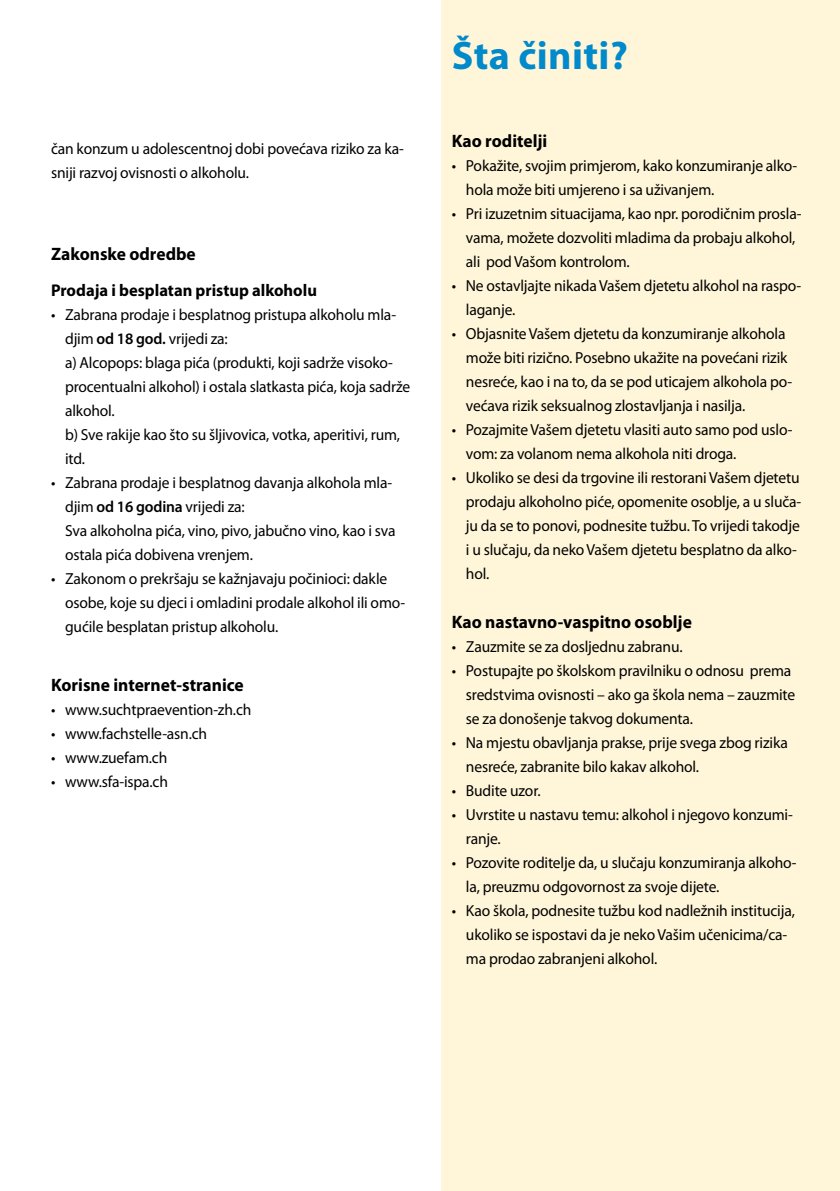
<style>
.page{position:relative;width:840px;height:1191px;background:#fff}
.page>*{position:absolute;margin:0;border:0;box-sizing:border-box;transform-origin:0 0}
.t1{font:700 40px "Myriad Pro";letter-spacing:.01em;color:#008acb}
.t2{font:700 18px "Myriad Pro";color:#000}
.t3{font:700 17px "Myriad Pro";color:#000}
.t4{font:16px/24px "Myriad Pro";letter-spacing:-.01em;color:#000}
.s1{font-weight:600}
</style>
<div class="page">
<div style="left:441px;top:0;width:398px;height:1191px;background:#fff5d8"></div>
<p class="t4" style="left:51px;top:136px;width:354px">čan konzum u adolescentnoj dobi povećava riziko za ka&shy;sniji razvoj ovisnosti o alkoholu.</p>
<p class="t2" style="left:51px;top:242px;width:146px">Zakonske odredbe</p>
<p class="t3" style="left:51px;top:279px;width:267px">Prodaja i besplatan pristup alkoholu</p>
<p class="t4" style="left:65px;top:302px;width:346px;text-indent:-14px">• Zabrana prodaje i besplatnog pristupa alkoholu mla&shy;djim <span class="s1">od 18 god.</span> vrijedi za:<br>a) Alcopops: blaga pića (produkti, koji sadrže visoko&shy;procentualni alkohol) i ostala slatkasta pića, koja sadrže alkohol.<br>b) Sve rakije kao što su šljivovica, votka, aperitivi, rum, itd.</p>
<p class="t4" style="left:65px;top:470px;width:332px;text-indent:-14px">• Zabrana prodaje i besplatnog davanja alkohola mla&shy;djim <span class="s1">od 16 godina</span> vrijedi za:<br>Sva alkoholna pića, vino, pivo, jabučno vino, kao i sva ostala pića dobivena vrenjem.</p>
<p class="t4" style="left:65px;top:566px;width:341px;text-indent:-14px">• Zakonom o prekršaju se kažnjavaju počinioci: dakle osobe, koje su djeci i omladini prodale alkohol ili omo&shy;gućile besplatan pristup alkoholu.</p>
<p class="t2" style="left:51px;top:673px;width:194px">Korisne internet-stranice</p>
<p class="t4" style="left:51px;top:697px;width:202px">• www.suchtpraevention-zh.ch</p>
<p class="t4" style="left:51px;top:721px;width:158px">• www.fachstelle-asn.ch</p>
<p class="t4" style="left:51px;top:745px;width:118px">• www.zuefam.ch</p>
<p class="t4" style="left:51px;top:769px;width:118px">• www.sfa-ispa.ch</p>
<h1 class="t1" style="left:451px;top:29px;width:177px">Šta činiti?</h1>
<p class="t2" style="left:451px;top:129px;width:97px">Kao roditelji</p>
<p class="t4" style="left:465px;top:153px;width:333px;text-indent:-14px">• Pokažite, svojim primjerom, kako konzumiranje alko&shy;hola može biti umjereno i sa uživanjem.</p>
<p class="t4" style="left:465px;top:201px;width:337px;text-indent:-14px">• Pri izuzetnim situacijama, kao npr. porodičnim prosla&shy;vama, možete dozvoliti mladima da probaju alkohol, ali pod Vašom kontrolom.</p>
<p class="t4" style="left:465px;top:273px;width:336px;text-indent:-14px">• Ne ostavljajte nikada Vašem djetetu alkohol na raspo&shy;laganje.</p>
<p class="t4" style="left:465px;top:321px;width:327px;text-indent:-14px">• Objasnite Vašem djetetu da konzumiranje alkohola može biti rizično. Posebno ukažite na povećani rizik nesreće, kao i na to, da se pod uticajem alkohola po&shy;većava rizik seksualnog zlostavljanja i nasilja.</p>
<p class="t4" style="left:465px;top:417px;width:328px;text-indent:-14px">• Pozajmite Vašem djetetu vlasiti auto samo pod uslo&shy;vom: za volanom nema alkohola niti droga.</p>
<p class="t4" style="left:465px;top:465px;width:337px;text-indent:-14px">• Ukoliko se desi da trgovine ili restorani Vašem djetetu prodaju alkoholno piće, opomenite osoblje, a u sluča&shy;ju da se to ponovi, podnesite tužbu. To vrijedi takodje i u slučaju, da neko Vašem djetetu besplatno da alko&shy;hol.</p>
<p class="t2" style="left:451px;top:610px;width:241px">Kao nastavno-vaspitno osoblje</p>
<p class="t4" style="left:451px;top:634px;width:232px">• Zauzmite se za dosljednu zabranu.</p>
<p class="t4" style="left:465px;top:658px;width:331px;text-indent:-14px">• Postupajte po školskom pravilniku o odnosu prema sredstvima ovisnosti – ako ga škola nema – zauzmite se za donošenje takvog dokumenta.</p>
<p class="t4" style="left:465px;top:730px;width:323px;text-indent:-14px">• Na mjestu obavljanja prakse, prije svega zbog rizika nesreće, zabranite bilo kakav alkohol.</p>
<p class="t4" style="left:451px;top:778px;width:90px">• Budite uzor.</p>
<p class="t4" style="left:465px;top:802px;width:328px;text-indent:-14px">• Uvrstite u nastavu temu: alkohol i njegovo konzumi&shy;ranje.</p>
<p class="t4" style="left:465px;top:850px;width:332px;text-indent:-14px">• Pozovite roditelje da, u slučaju konzumiranja alkoho&shy;la, preuzmu odgovornost za svoje dijete.</p>
<p class="t4" style="left:465px;top:898px;width:330px;text-indent:-14px">• Kao škola, podnesite tužbu kod nadležnih institucija, ukoliko se ispostavi da je neko Vašim učenicima/ca&shy;ma prodao zabranjeni alkohol.</p>
</div>
